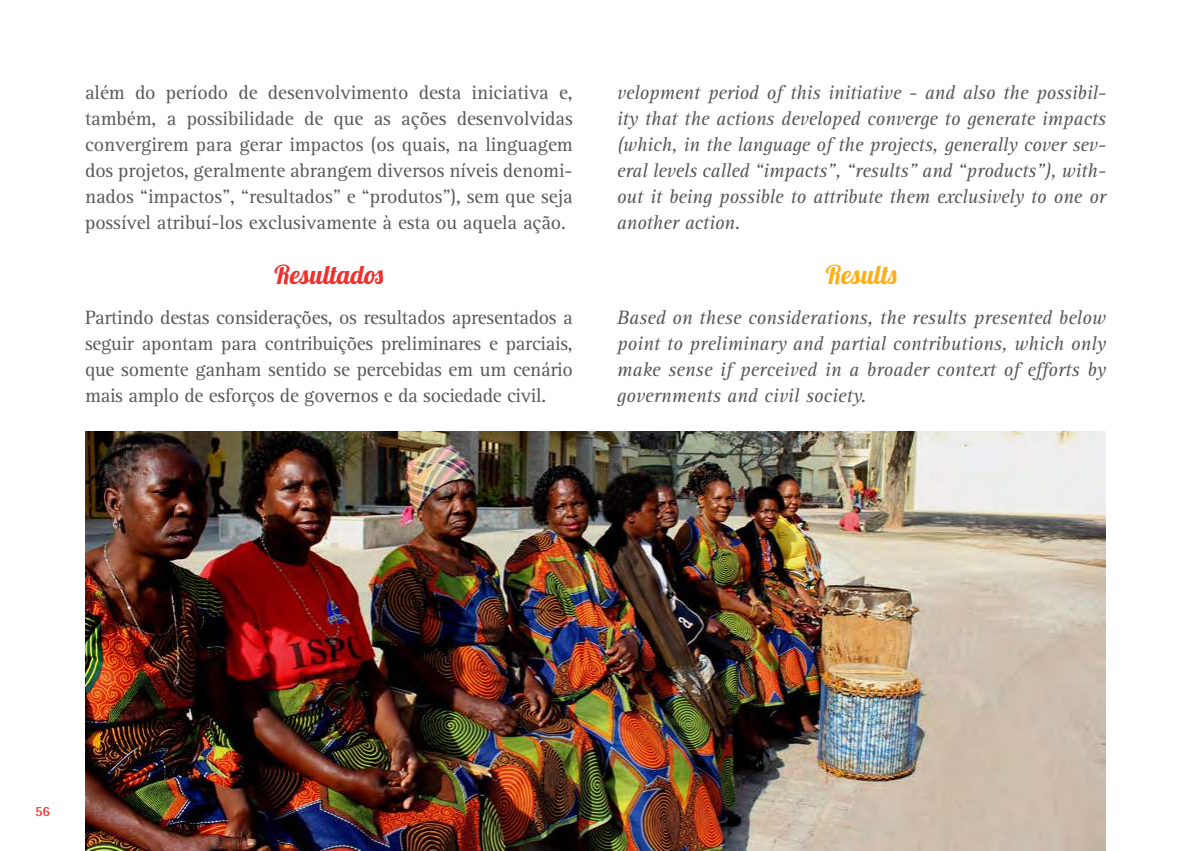
<style>
.page{position:relative;width:1191px;height:851px;background:#fff}
.page>*{position:absolute;margin:0;border:0;box-sizing:border-box;transform-origin:0 0}
.t1{font:26px "Lobster 1.4";letter-spacing:.035em;color:#ee312f}
.t2{font:26px "Lobster 1.4";letter-spacing:.01em;color:#fcaf17}
.t3{font:20px/26px "Rotis Serif 55";letter-spacing:-.015em;color:#58595b;text-align:justify}
.t4{font:20px/26px "Rotis Serif 56 Italic";letter-spacing:-.005em;color:#58595b;text-align:justify}
.t5{font:14px "Rotis Semi Sans 65 Bold";color:#ee312f}
</style>
<div class="page">
<img style="left:85px;top:431px;width:1021px;height:419px">
<p class="t3" style="left:85px;top:80px;width:489px">além do período de desenvolvimento desta iniciativa e, também, a possibilidade de que as ações desenvolvidas convergirem para gerar impactos (os quais, na linguagem dos projetos, geralmente abrangem diversos níveis denomi&shy;nados “impactos”, “resultados” e “produtos”), sem que seja possível atribuí-los exclusivamente à esta ou aquela ação.</p>
<h1 class="t1" style="left:275px;top:257px;width:110px">Resultados</h1>
<p class="t3" style="left:85px;top:305px;width:489px">Partindo destas considerações, os resultados apresentados a seguir apontam para contribuições preliminares e parciais, que somente ganham sentido se percebidas em um cenário mais amplo de esforços de governos e da sociedade civil.</p>
<p class="t4" style="left:617px;top:80px;width:490px">velopment period of this initiative - and also the possibil&shy;ity that the actions developed converge to generate impacts (which, in the language of the projects, generally cover sev&shy;eral levels called “impacts”, “results” and “products”), with&shy;out it being possible to attribute them exclusively to one or another action.</p>
<h1 class="t2" style="left:826px;top:257px;width:72px">Results</h1>
<p class="t4" style="left:617px;top:305px;width:490px">Based on these considerations, the results presented below point to preliminary and partial contributions, which only make sense if perceived in a broader context of efforts by governments and civil society.</p>
<p class="t5" style="left:35px;top:802px;width:17px">56</p>
</div>
